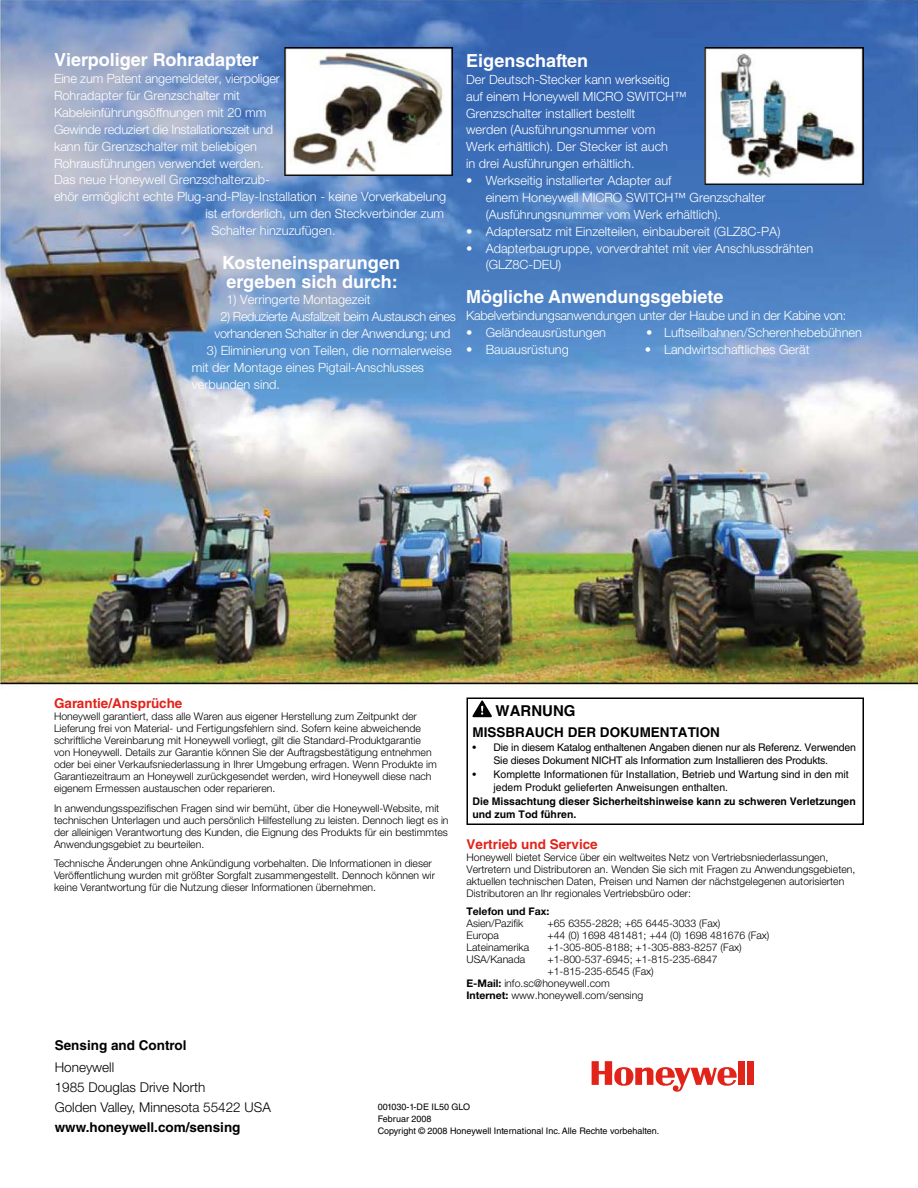
<style>
.page{position:relative;width:918px;height:1188px;background:#fff}
.page>*{position:absolute;margin:0;border:0;box-sizing:border-box;transform-origin:0 0}
.t1{font:700 18px/18.8px "Helvetica LT Std";color:#fff}
.t2{font:700 15px "Helvetica LT Std";color:#000}
.t3{font:700 13.5px "Helvetica LT Std";color:#000}
.t4{font:300 13.5px/20.2px "Helvetica Neue LT Std";color:#000}
.t5{font:700 13.5px "Helvetica LT Std";color:#e2231a}
.t6{font:300 12.75px/17px "Helvetica Neue LT Std";color:#fff}
.t7{font:300 12.75px "Helvetica Neue LT Std";letter-spacing:-.02em;color:#fff}
.t8{font:300 12.75px/17px "Helvetica Neue LT Std";letter-spacing:-.03em;color:#fff;text-align:center}
.t9{font:300 10.5px/12px "Helvetica Neue LT Std";color:#000}
.t10{font:10.5px/13.5px "Helvetica LT Std";letter-spacing:-.02em;color:#000}
.t11{font:10.5px/13.5px "Helvetica LT Std";color:#000}
.t12{font:700 10.5px/13.5px "Helvetica LT Std";color:#000}
.t13{font:700 10.5px "Helvetica Neue LT Std";color:#000}
.t14{font:9px/12px "Helvetica LT Std";color:#000}
.s1{font-weight:700}
</style>
<div class="page">
<img style="left:0;top:0;width:918px;height:1085px">
<img style="left:284px;top:48px;width:169px;height:128px">
<img style="left:705px;top:48px;width:159px;height:137px">
<div style="left:738px;top:1061px;width:7px;height:24px;background:#e2231a"></div>
<div style="left:747px;top:1061px;width:7px;height:24px;background:#e2231a"></div>
<svg style="left:592px;top:1061px;width:145px;height:31px"></svg>
<svg style="left:472px;top:701px;width:20px;height:16px"></svg>
<div style="left:466px;top:698px;width:398px;height:127px;border:2px solid #000"></div>
<h1 class="t1" style="left:54px;top:50px;width:206px">Vierpoliger Rohradapter</h1>
<p class="t6" style="left:54px;top:70px;width:227px">Eine zum Patent angemeldeter, vierpoliger</p>
<p class="t6" style="left:54px;top:87px;width:188px">Rohradapter für Grenzschalter mit</p>
<p class="t6" style="left:54px;top:104px;width:214px">Kabeleinführungsöffnungen mit 20 mm</p>
<p class="t7" style="left:54px;top:122px;width:221px">Gewinde reduziert die Installationszeit und</p>
<p class="t6" style="left:54px;top:137px;width:205px">kann für Grenzschalter mit beliebigen</p>
<p class="t6" style="left:54px;top:154px;width:211px">Rohrausführungen verwendet werden.</p>
<p class="t6" style="left:54px;top:171px;width:216px">Das neue Honeywell Grenzschalterzub-</p>
<p class="t6" style="left:54px;top:188px;width:394px">ehör ermöglicht echte Plug-and-Play-Installation - keine Vorverkabelung</p>
<p class="t6" style="left:205px;top:205px;width:240px">ist erforderlich, um den Steckverbinder zum</p>
<p class="t6" style="left:212px;top:222px;width:126px">Schalter hinzuzufügen.</p>
<h1 class="t1" style="left:222px;top:253px;width:180px">Kosteneinsparungen ergeben sich durch:</h1>
<p class="t6" style="left:226px;top:291px;width:146px">1) Verringerte Montagezeit</p>
<p class="t8" style="left:214px;top:308px;width:243px">2) Reduzierte Ausfallzeit beim Austausch eines vorhandenen Schalter in der Anwendung; und</p>
<p class="t6" style="left:192px;top:342px;width:261px;text-indent:15px">3) Eliminierung von Teilen, die normalerweise mit der Montage eines Pigtail-Anschlusses verbunden sind.</p>
<h1 class="t1" style="left:466px;top:51px;width:124px">Eigenschaften</h1>
<p class="t6" style="left:466px;top:71px;width:222px">Der Deutsch-Stecker kann werkseitig auf einem Honeywell MICRO SWITCH™ Grenzschalter installiert bestellt<br>werden (Ausführungsnummer vom Werk erhältlich). Der Stecker ist auch<br>in drei Ausführungen erhältlich.</p>
<p class="t6" style="left:486px;top:172px;width:281px;text-indent:-19px">• Werkseitig installierter Adapter auf<br>einem Honeywell MICRO SWITCH™ Grenzschalter (Ausführungsnummer vom Werk erhältlich).</p>
<p class="t6" style="left:466px;top:222px;width:316px">• Adaptersatz mit Einzelteilen, einbaubereit (GLZ8C-PA)</p>
<p class="t6" style="left:486px;top:239px;width:329px;text-indent:-19px">• Adapterbaugruppe, vorverdrahtet mit vier Anschlussdrähten (GLZ8C-DEU)</p>
<h1 class="t1" style="left:466px;top:287px;width:259px">Mögliche Anwendungsgebiete</h1>
<p class="t7" style="left:466px;top:308px;width:382px">Kabelverbindungsanwendungen unter der Haube und in der Kabine von:</p>
<p class="t6" style="left:466px;top:324px;width:141px">• Geländeausrüstungen</p>
<p class="t6" style="left:646px;top:324px;width:217px">• Luftseilbahnen/Scherenhebebühnen</p>
<p class="t6" style="left:466px;top:341px;width:104px">• Bauausrüstung</p>
<p class="t6" style="left:645px;top:341px;width:166px">• Landwirtschaftliches Gerät</p>
<p class="t5" style="left:54px;top:695px;width:130px">Garantie/Ansprüche</p>
<p class="t9" style="left:54px;top:710px;width:384px">Honeywell garantiert, dass alle Waren aus eigener Herstellung zum Zeitpunkt der Lieferung frei von Material- und Fertigungsfehlern sind. Sofern keine abweichende schriftliche Vereinbarung mit Honeywell vorliegt, gilt die Standard-Produktgarantie von Honeywell. Details zur Garantie können Sie der Auftragsbestätigung entnehmen oder bei einer Verkaufsniederlassung in Ihrer Umgebung erfragen. Wenn Produkte im Garantiezeitraum an Honeywell zurückgesendet werden, wird Honeywell diese nach eigenem Ermessen austauschen oder reparieren.</p>
<p class="t9" style="left:54px;top:802px;width:396px">In anwendungsspezifischen Fragen sind wir bemüht, über die Honeywell-Website, mit technischen Unterlagen und auch persönlich Hilfestellung zu leisten. Dennoch liegt es in der alleinigen Verantwortung des Kunden, die Eignung des Produkts für ein bestimmtes Anwendungsgebiet zu beurteilen.</p>
<p class="t9" style="left:54px;top:857px;width:383px">Technische Änderungen ohne Ankündigung vorbehalten. Die Informationen in dieser<br>Veröffentlichung wurden mit größter Sorgfalt zusammengestellt. Dennoch können wir keine Verantwortung für die Nutzung dieser Informationen übernehmen.</p>
<h2 class="t2" style="left:496px;top:701px;width:81px">WARNUNG</h2>
<p class="t3" style="left:472px;top:724px;width:249px">MISSBRAUCH DER DOKUMENTATION</p>
<p class="t10" style="left:494px;top:741px;width:364px;text-indent:-21px">• Die in diesem Katalog enthaltenen Angaben dienen nur als Referenz. Verwenden<br>Sie dieses Dokument NICHT als Information zum Installieren des Produkts.</p>
<p class="t11" style="left:494px;top:768px;width:357px;text-indent:-21px">• Komplette Informationen für Installation, Betrieb und Wartung sind in den mit jedem Produkt gelieferten Anweisungen enthalten.</p>
<p class="t12" style="left:472px;top:794px;width:385px">Die Missachtung dieser Sicherheitshinweise kann zu schweren Verletzungen und zum Tod führen.</p>
<p class="t5" style="left:466px;top:836px;width:133px">Vertrieb und Service</p>
<p class="t9" style="left:466px;top:851px;width:390px">Honeywell bietet Service über ein weltweites Netz von Vertriebsniederlassungen, Vertretern und Distributoren an. Wenden Sie sich mit Fragen zu Anwendungsgebieten, aktuellen technischen Daten, Preisen und Namen der nächstgelegenen autorisierten Distributoren an Ihr regionales Vertriebsbüro oder:</p>
<p class="t13" style="left:466px;top:905px;width:84px">Telefon und Fax:</p>
<p class="t9" style="left:466px;top:917px;width:58px">Asien/Pazifik</p>
<p class="t9" style="left:547px;top:917px;width:174px">+65 6355-2828; +65 6445-3033 (Fax)</p>
<p class="t9" style="left:466px;top:929px;width:34px">Europa</p>
<p class="t9" style="left:547px;top:929px;width:223px">+44 (0) 1698 481481; +44 (0) 1698 481676 (Fax)</p>
<p class="t9" style="left:466px;top:941px;width:64px">Lateinamerika</p>
<p class="t9" style="left:547px;top:941px;width:196px">+1-305-805-8188; +1-305-883-8257 (Fax)</p>
<p class="t9" style="left:466px;top:953px;width:60px">USA/Kanada</p>
<p class="t9" style="left:547px;top:953px;width:172px">+1-800-537-6945; +1-815-235-6847</p>
<p class="t9" style="left:547px;top:965px;width:108px">+1-815-235-6545 (Fax)</p>
<p class="t9" style="left:466px;top:977px;width:145px"><span class="s1">E-Mail:</span> info.sc@honeywell.com</p>
<p class="t9" style="left:466px;top:989px;width:178px"><span class="s1">Internet:</span> www.honeywell.com/sensing</p>
<p class="t3" style="left:55px;top:1037px;width:133px">Sensing and Control</p>
<p class="t4" style="left:55px;top:1056px;width:218px">Honeywell<br>1985 Douglas Drive North<br>Golden Valley, Minnesota 55422 USA</p>
<p class="t3" style="left:55px;top:1119px;width:187px">www.honeywell.com/sensing</p>
<p class="t14" style="left:378px;top:1100px;width:283px">001030-1-DE IL50 GLO<br>Februar 2008<br>Copyright © 2008 Honeywell International Inc. Alle Rechte vorbehalten.</p>
</div>
